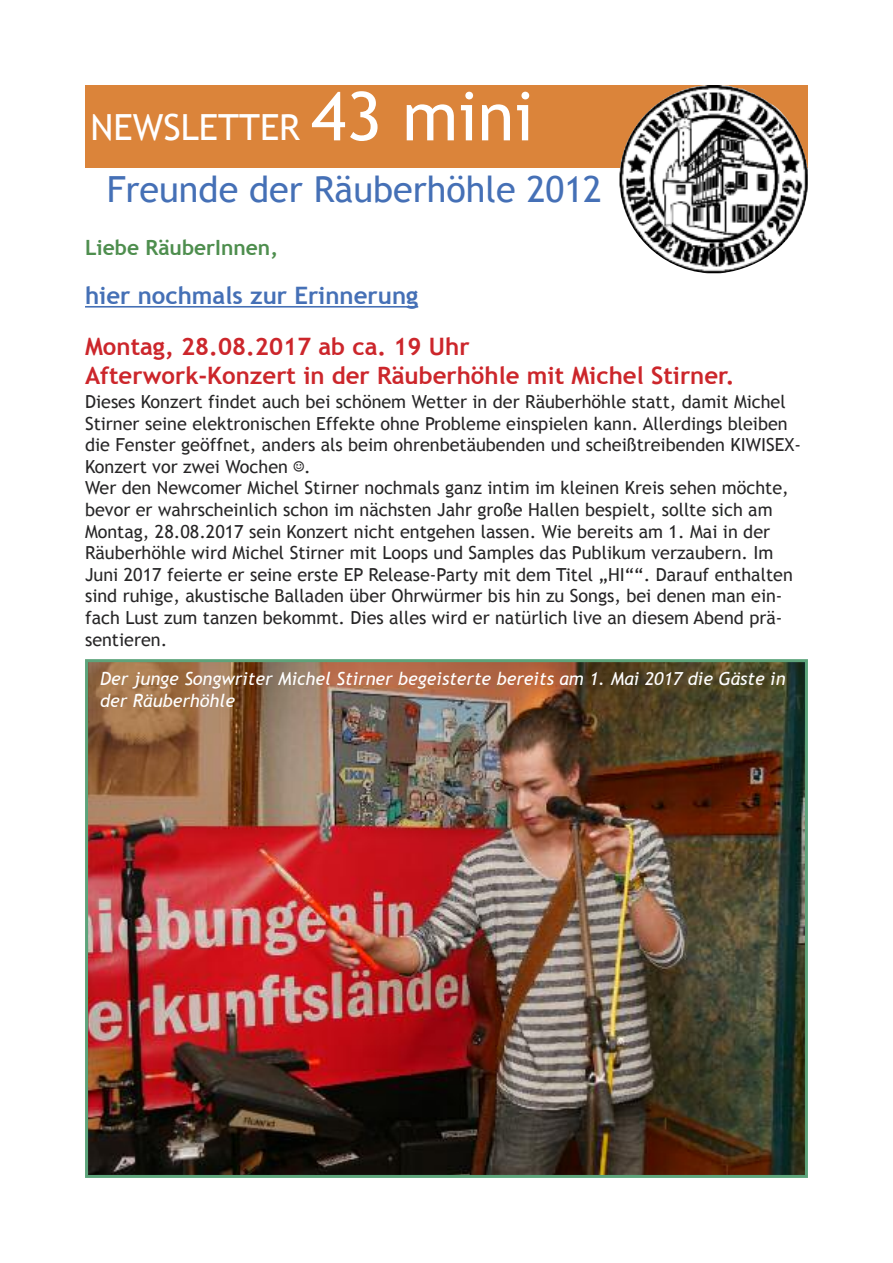
<style>
.page{position:relative;width:893px;height:1263px;background:#fff}
.page>*{position:absolute;margin:0;border:0;box-sizing:border-box;transform-origin:0 0}
.t1{font:36px/61.2px "Trebuchet MS";color:#4570b6}
.t2{font:700 24px/28.8px "Trebuchet MS";color:#cc262b}
.t3{font:700 24px "Trebuchet MS";color:#4570b6}
.t4{font:700 21px "Trebuchet MS";color:#4e8e4e}
.t5{font:18px/21.6px "Trebuchet MS";color:#272627}
.t6{font:italic 18px/21.6px "Trebuchet MS";color:#fff}
.s1{color:#fff}
.s2{font-size:67.5px;color:#fff}
.s3{font-family:"Menlo";font-weight:700;font-style:italic}
</style>
<div class="page">
<div style="left:85px;top:85px;width:723px;height:82px;background:#db843a"></div>
<hr style="left:85px;top:306px;width:333px;height:2px;background:#4570b6">
<img style="left:619px;top:85px;width:189px;height:188px">
<img style="left:89px;top:663px;width:715px;height:511px">
<div style="left:85px;top:659px;width:723px;height:519px;border:3px solid #5da47b"></div>
<h1 class="t1" style="left:107px;top:97px;width:497px;text-indent:-16px"><span class="s1">NEWSLETTER</span> <span class="s2">43 mini<br></span>Freunde der Räuberhöhle 2012</h1>
<p class="t4" style="left:85px;top:236px;width:195px">Liebe RäuberInnen,</p>
<h2 class="t3" style="left:85px;top:282px;width:335px">hier nochmals zur Erinnerung</h2>
<h2 class="t2" style="left:85px;top:332px;width:651px">Montag, 28.08.2017 ab ca. 19 Uhr<br>Afterwork-Konzert in der Räuberhöhle mit Michel Stirner.</h2>
<p class="t5" style="left:85px;top:391px;width:718px">Dieses Konzert findet auch bei schönem Wetter in der Räuberhöhle statt, damit Michel Stirner seine elektronischen Effekte ohne Probleme einspielen kann. Allerdings bleiben die Fenster geöffnet, anders als beim ohrenbetäubenden und scheißtreibenden KIWISEX-Konzert vor zwei Wochen <span class="s3">☺</span>.<br>Wer den Newcomer Michel Stirner nochmals ganz intim im kleinen Kreis sehen möchte, bevor er wahrscheinlich schon im nächsten Jahr große Hallen bespielt, sollte sich am Montag, 28.08.2017 sein Konzert nicht entgehen lassen. Wie bereits am 1. Mai in der Räuberhöhle wird Michel Stirner mit Loops und Samples das Publikum verzaubern. Im Juni 2017 feierte er seine erste EP Release-Party mit dem Titel „HI““. Darauf enthalten sind ruhige, akustische Balladen über Ohrwürmer bis hin zu Songs, bei denen man ein&shy;fach Lust zum tanzen bekommt. Dies alles wird er natürlich live an diesem Abend prä&shy;sentieren.</p>
<p class="t6" style="left:100px;top:668px;width:687px">Der junge Songwriter Michel Stirner begeisterte bereits am 1. Mai 2017 die Gäste in der Räuberhöhle</p>
</div>
